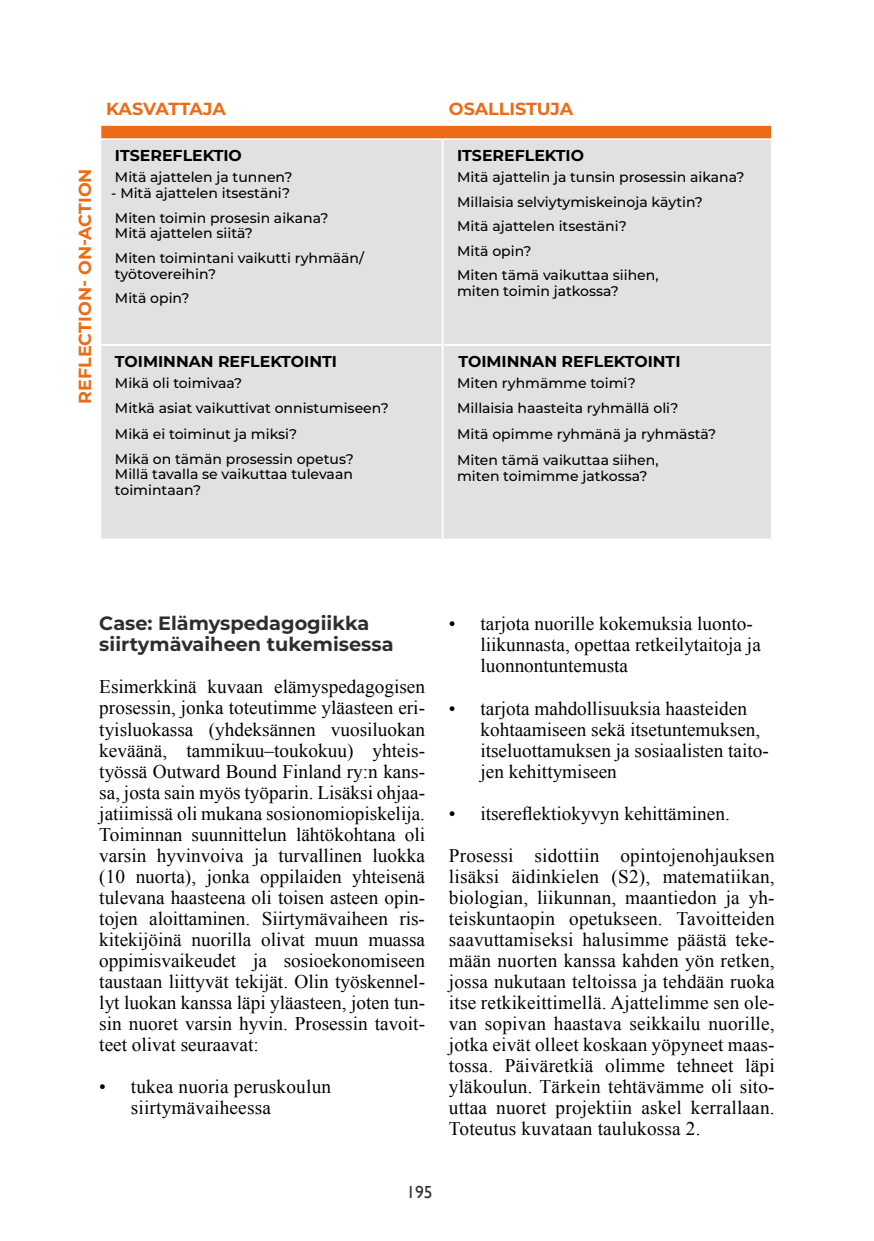
<style>
.page{position:relative;width:874px;height:1241px;background:#fff}
.page>*{position:absolute;margin:0;border:0;box-sizing:border-box;transform-origin:0 0}
.t1{font:19.25px/21px "Times New Roman";color:#000}
.t2{font:700 19.25px/21px "Montserrat";color:#2f2e2e}
.t3{font:700 17.5px "Montserrat";color:#ed6b17}
.t4{font:17.5px "Gill Sans";color:#333}
.t5{font:700 15.75px "Montserrat";color:#000}
.t6{font:500 14px/24.5px "Montserrat";color:#000}
</style>
<div class="page">
<div style="left:100px;top:125px;width:671px;height:14px;background:#ed6b17"></div>
<div style="left:101px;top:140px;width:669px;height:398px;background:#e1e1e1"></div>
<hr style="left:99px;top:344px;width:343px;height:2px;background:#fff">
<hr style="left:442px;top:344px;width:330px;height:2px;background:#fff">
<hr style="left:99px;top:124px;width:343px;height:2px;background:#fff">
<svg style="left:100px;top:126px;width:1px;height:12px"></svg>
<hr style="left:442px;top:124px;width:330px;height:2px;background:#fff">
<hr style="left:99px;top:138px;width:343px;height:2px;background:#fff">
<svg style="left:771px;top:126px;width:1px;height:12px"></svg>
<hr style="left:442px;top:138px;width:330px;height:2px;background:#fff">
<hr style="left:441px;top:140px;width:2px;height:204px;background:#fff">
<hr style="left:441px;top:346px;width:2px;height:192px;background:#fff">
<p class="t3" style="left:72px;top:403px;width:237px;rotate:-90deg">REFLECTION- ON-ACTION</p>
<p class="t3" style="left:106px;top:96px;width:121px">KASVATTAJA</p>
<p class="t3" style="left:448px;top:96px;width:126px">OSALLISTUJA</p>
<p class="t5" style="left:115px;top:144px;width:128px">ITSEREFLEKTIO</p>
<p class="t6" style="left:115px;top:165px;width:179px">Mitä ajattelen ja tunnen?</p>
<p class="t6" style="left:111px;top:180px;width:219px">- Mitä ajattelen itsestäni?<br>Miten toimin prosesin aikana?</p>
<p class="t6" style="left:115px;top:221px;width:250px">Mitä ajattelen siitä?<br>Miten toimintani vaikutti ryhmään/</p>
<p class="t6" style="left:115px;top:261px;width:102px">työtovereihin?<br>Mitä opin?</p>
<p class="t5" style="left:115px;top:350px;width:223px">TOIMINNAN REFLEKTOINTI</p>
<p class="t6" style="left:115px;top:370px;width:275px">Mikä oli toimivaa?<br>Mitkä asiat vaikuttivat onnistumiseen?</p>
<p class="t6" style="left:115px;top:421px;width:240px">Mikä ei toiminut ja miksi?<br>Mikä on tämän prosessin opetus?</p>
<p class="t6" style="left:115px;top:466px;width:239px;line-height:15.8px">Millä tavalla se vaikuttaa tulevaan toimintaan?</p>
<p class="t5" style="left:457px;top:144px;width:128px">ITSEREFLEKTIO</p>
<p class="t6" style="left:457px;top:165px;width:289px">Mitä ajattelin ja tunsin prosessin aikana?<br>Millaisia selviytymiskeinoja käytin?<br>Mitä ajattelen itsestäni?<br>Mitä opin?<br>Miten tämä vaikuttaa siihen,</p>
<p class="t6" style="left:457px;top:278px;width:163px">miten toimin jatkossa?</p>
<p class="t5" style="left:458px;top:350px;width:223px">TOIMINNAN REFLEKTOINTI</p>
<p class="t6" style="left:457px;top:370px;width:223px">Miten ryhmämme toimi?<br>Millaisia haasteita ryhmällä oli?</p>
<p class="t6" style="left:457px;top:420px;width:260px;line-height:26.2px">Mitä opimme ryhmänä ja ryhmästä?<br>Miten tämä vaikuttaa siihen,</p>
<p class="t6" style="left:457px;top:463px;width:192px">miten toimimme jatkossa?</p>
<p class="t2" style="left:99px;top:612px;width:295px">Case: Elämyspedagogiikka siirtymävaiheen tukemisessa</p>
<p class="t1" style="left:99px;top:676px;width:327px;text-align:justify">Esimerkkinä kuvaan elämyspedagogisen prosessin, jonka toteutimme yläasteen eri&shy;tyisluokassa (yhdeksännen vuosiluokan keväänä, tammikuu–toukokuu) yhteis&shy;työssä Outward Bound Finland ry:n kans&shy;sa, josta sain myös työparin. Lisäksi ohjaa&shy;jatiimissä oli mukana sosionomiopiskelija.<br>Toiminnan suunnittelun lähtökohtana oli varsin hyvinvoiva ja turvallinen luokka (10 nuorta), jonka oppilaiden yhteisenä tulevana haasteena oli toisen asteen opin&shy;tojen aloittaminen. Siirtymävaiheen ris&shy;kitekijöinä nuorilla olivat muun muassa oppimisvaikeudet ja sosioekonomiseen taustaan liittyvät tekijät. Olin työskennel&shy;lyt luokan kanssa läpi yläasteen, joten tun&shy;sin nuoret varsin hyvin. Prosessin tavoit&shy;teet olivat seuraavat:</p>
<p class="t1" style="left:131px;top:1075px;width:202px;text-indent:-31px">• tukea nuoria peruskoulun siirtymävaiheessa</p>
<p class="t1" style="left:480px;top:613px;width:282px;text-indent:-31px">• tarjota nuorille kokemuksia luonto&shy;liikunnasta, opettaa retkeilytaitoja ja luonnontuntemusta</p>
<p class="t1" style="left:480px;top:697px;width:290px;text-indent:-31px">• tarjota mahdollisuuksia haasteiden kohtaamiseen sekä itsetuntemuksen, itseluottamuksen ja sosiaalisten taito&shy;jen kehittymiseen</p>
<p class="t1" style="left:448px;top:791px;width:327px;line-height:42px">• itsereflektiokyvyn kehittäminen.<br>Prosessi sidottiin opintojenohjauksen</p>
<p class="t1" style="left:448px;top:865px;width:327px;text-align:justify">lisäksi äidinkielen (S2), matematiikan, biologian, liikunnan, maantiedon ja yh&shy;teiskuntaopin opetukseen. Tavoitteiden saavuttamiseksi halusimme päästä teke&shy;mään nuorten kanssa kahden yön retken, jossa nukutaan teltoissa ja tehdään ruoka itse retkikeittimellä. Ajattelimme sen ole&shy;van sopivan haastava seikkailu nuorille, jotka eivät olleet koskaan yöpyneet maas&shy;tossa. Päiväretkiä olimme tehneet läpi yläkoulun. Tärkein tehtävämme oli sito&shy;uttaa nuoret projektiin askel kerrallaan.<br>Toteutus kuvataan taulukossa 2.</p>
<p class="t4" style="left:406px;top:1181px;width:28px">195</p>
</div>
